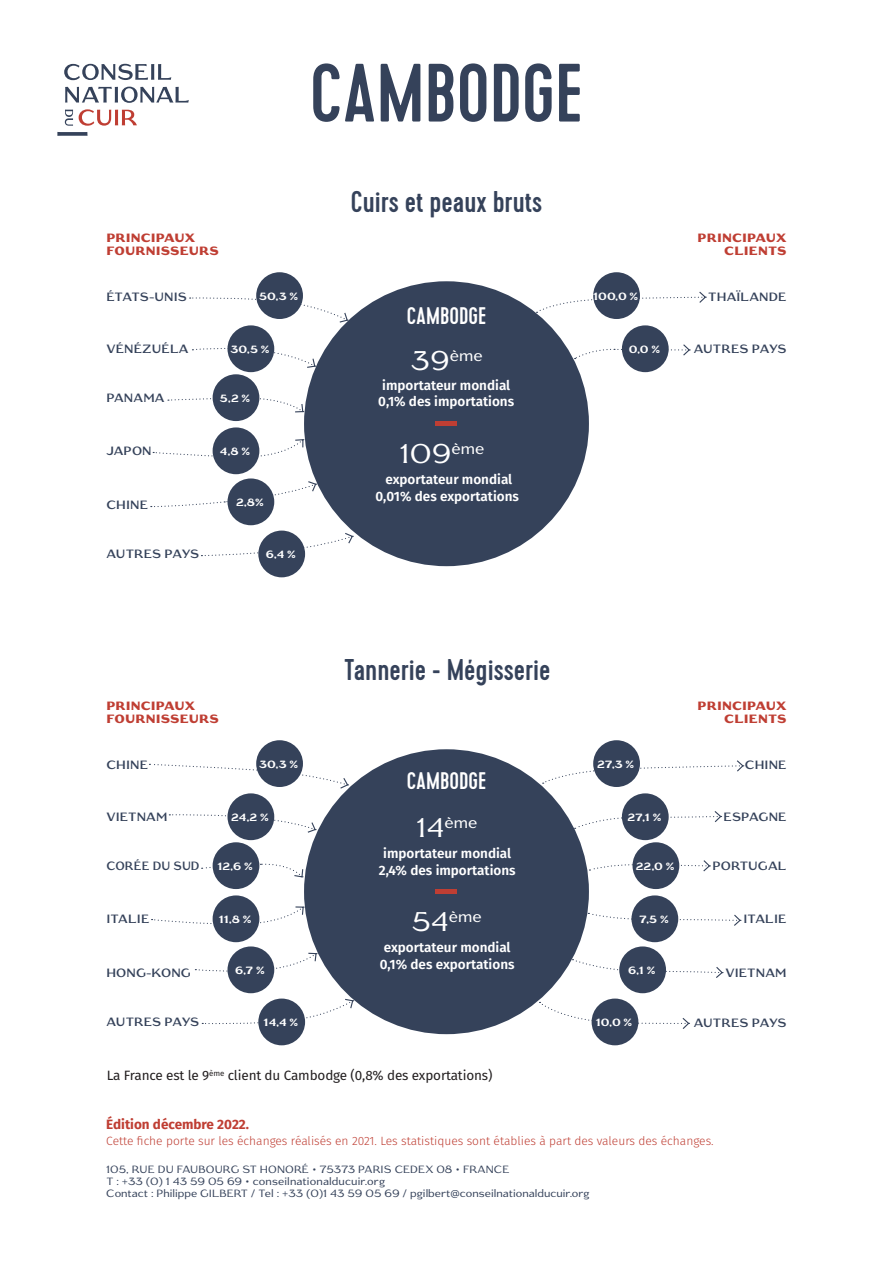
<style>
.page{position:relative;width:893px;height:1263px;background:#fff}
.page>*{position:absolute;margin:0;border:0;box-sizing:border-box;transform-origin:0 0}
.t1{font:500 82.5px "Cervo";color:#35425a}
.t2{font:500 30px "Cervo";color:#35425a}
.t3{font:27px "Gaslight";color:#fff}
.t4{font:500 24px "Cervo";color:#fff}
.t5{font:15.75px "Gaslight";color:#fff}
.t6{font:600 13.5px "Fira Sans";color:#fff}
.t7{font:13.5px "Fira Sans";letter-spacing:-.01em;color:#231f20}
.t8{font:700 13.5px "Fira Sans";color:#bf3e33}
.t9{font:600 12px "Gaslight";letter-spacing:.01em;color:#35425a}
.t10{font:300 12px "Fira Sans";color:#bf3e33}
.t11{font:900 12px/13.5px "Gaslight";letter-spacing:.01em;color:#bf3e33}
.t12{font:600 12px "Gaslight";letter-spacing:.01em;color:#35425a;scale:.93 1}
.t13{font:10.5px "Gaslight";color:#35425a}
.t14{font:700 10.5px "Gaslight";color:#fff}
.s1{font-size:27px}
</style>
<div class="page">
<svg style="left:190px;top:297px;width:159px;height:26px"></svg>
<svg style="left:149px;top:763px;width:200px;height:26px"></svg>
<svg style="left:536px;top:290px;width:171px;height:23px"></svg>
<svg style="left:543px;top:760px;width:201px;height:24px"></svg>
<svg style="left:575px;top:343px;width:116px;height:16px"></svg>
<svg style="left:575px;top:810px;width:147px;height:19px"></svg>
<svg style="left:572px;top:959px;width:152px;height:20px"></svg>
<svg style="left:589px;top:859px;width:122px;height:13px"></svg>
<svg style="left:588px;top:912px;width:154px;height:14px"></svg>
<svg style="left:539px;top:1002px;width:151px;height:28px"></svg>
<svg style="left:192px;top:347px;width:124px;height:22px"></svg>
<svg style="left:169px;top:814px;width:148px;height:20px"></svg>
<svg style="left:153px;top:439px;width:151px;height:19px"></svg>
<svg style="left:152px;top:906px;width:152px;height:19px"></svg>
<svg style="left:168px;top:397px;width:136px;height:16px"></svg>
<svg style="left:202px;top:863px;width:102px;height:15px"></svg>
<svg style="left:151px;top:480px;width:166px;height:28px"></svg>
<svg style="left:195px;top:952px;width:122px;height:20px"></svg>
<svg style="left:201px;top:532px;width:153px;height:25px"></svg>
<svg style="left:202px;top:998px;width:152px;height:26px"></svg>
<div style="left:304px;top:281px;width:285px;height:285px;background:#35425a;border-radius:50%"></div>
<div style="left:304px;top:749px;width:285px;height:285px;background:#35425a;border-radius:50%"></div>
<hr style="left:436px;top:422px;width:21px;height:4px;background:#bf3e33">
<div style="left:436px;top:889px;width:21px;height:5px;background:#bf3e33"></div>
<div style="left:256px;top:272px;width:47px;height:47px;background:#35425a;border-radius:50%"></div>
<div style="left:256px;top:740px;width:47px;height:47px;background:#35425a;border-radius:50%"></div>
<div style="left:593px;top:272px;width:47px;height:47px;background:#35425a;border-radius:50%"></div>
<div style="left:593px;top:740px;width:47px;height:47px;background:#35425a;border-radius:50%"></div>
<div style="left:227px;top:325px;width:47px;height:47px;background:#35425a;border-radius:50%"></div>
<div style="left:227px;top:793px;width:47px;height:47px;background:#35425a;border-radius:50%"></div>
<div style="left:622px;top:325px;width:47px;height:47px;background:#35425a;border-radius:50%"></div>
<div style="left:622px;top:793px;width:47px;height:47px;background:#35425a;border-radius:50%"></div>
<div style="left:258px;top:531px;width:47px;height:46px;background:#35425a;border-radius:50%"></div>
<div style="left:258px;top:998px;width:47px;height:47px;background:#35425a;border-radius:50%"></div>
<div style="left:592px;top:998px;width:46px;height:47px;background:#35425a;border-radius:50%"></div>
<div style="left:227px;top:478px;width:47px;height:47px;background:#35425a;border-radius:50%"></div>
<div style="left:227px;top:946px;width:47px;height:47px;background:#35425a;border-radius:50%"></div>
<div style="left:619px;top:946px;width:47px;height:47px;background:#35425a;border-radius:50%"></div>
<div style="left:213px;top:427px;width:46px;height:47px;background:#35425a;border-radius:50%"></div>
<div style="left:213px;top:895px;width:46px;height:47px;background:#35425a;border-radius:50%"></div>
<div style="left:631px;top:895px;width:47px;height:47px;background:#35425a;border-radius:50%"></div>
<div style="left:213px;top:374px;width:46px;height:47px;background:#35425a;border-radius:50%"></div>
<div style="left:213px;top:842px;width:46px;height:47px;background:#35425a;border-radius:50%"></div>
<div style="left:632px;top:842px;width:47px;height:47px;background:#35425a;border-radius:50%"></div>
<svg style="left:64px;top:64px;width:107px;height:16px"></svg>
<svg style="left:57px;top:132px;width:31px;height:4px"></svg>
<svg style="left:65px;top:87px;width:124px;height:16px"></svg>
<svg style="left:65px;top:110px;width:8px;height:16px"></svg>
<svg style="left:79px;top:109px;width:58px;height:17px"></svg>
<p class="t1" style="left:310px;top:45px;width:275px">CAMBODGE</p>
<p class="t11" style="left:106px;top:231px;width:114px">PRINCIPAUX<br>FOURNISSEURS</p>
<p class="t9" style="left:106px;top:290px;width:82px">ÉTATS-UNIS</p>
<p class="t14" style="left:259px;top:289px;width:40px">50,3 %</p>
<p class="t9" style="left:106px;top:342px;width:84px">VÉNÉZUÉLA</p>
<p class="t14" style="left:231px;top:343px;width:40px">30,5 %</p>
<p class="t9" style="left:106px;top:391px;width:60px">PANAMA</p>
<p class="t14" style="left:220px;top:392px;width:32px">5,2 %</p>
<p class="t9" style="left:106px;top:444px;width:47px">JAPON</p>
<p class="t14" style="left:220px;top:445px;width:32px">4,8 %</p>
<p class="t9" style="left:106px;top:497px;width:43px">CHINE</p>
<p class="t14" style="left:236px;top:496px;width:29px">2,8%</p>
<p class="t9" style="left:106px;top:547px;width:94px">AUTRES PAYS</p>
<p class="t14" style="left:266px;top:548px;width:31px">6,4 %</p>
<p class="t11" style="left:106px;top:699px;width:114px">PRINCIPAUX<br>FOURNISSEURS</p>
<p class="t9" style="left:106px;top:757px;width:43px">CHINE</p>
<p class="t14" style="left:259px;top:757px;width:40px">30,3 %</p>
<p class="t9" style="left:106px;top:810px;width:63px">VIETNAM</p>
<p class="t14" style="left:231px;top:811px;width:39px">24,2 %</p>
<p class="t2" style="left:351px;top:184px;width:193px">Cuirs et peaux bruts</p>
<p class="t4" style="left:407px;top:302px;width:81px">CAMBODGE</p>
<p class="t5" style="left:411px;top:346px;width:73px"><span class="s1">39</span>ème</p>
<p class="t6" style="left:382px;top:374px;width:129px">importateur mondial</p>
<p class="t6" style="left:378px;top:390px;width:137px">0,1% des importations</p>
<p class="t3" style="left:400px;top:438px;width:86px">109<sup>ème</sup></p>
<p class="t6" style="left:385px;top:469px;width:128px">exportateur mondial</p>
<p class="t6" style="left:375px;top:485px;width:145px">0,01% des exportations</p>
<p class="t14" style="left:593px;top:289px;width:47px">100,0 %</p>
<p class="t14" style="left:629px;top:343px;width:33px">0,0 %</p>
<p class="t11" style="left:698px;top:231px;width:91px;text-align:right">PRINCIPAUX<br>CLIENTS</p>
<p class="t9" style="left:708px;top:290px;width:80px">THAÏLANDE</p>
<p class="t9" style="left:694px;top:342px;width:94px">AUTRES PAYS</p>
<p class="t2" style="left:345px;top:652px;width:207px">Tannerie - Mégisserie</p>
<p class="t4" style="left:407px;top:767px;width:81px">CAMBODGE</p>
<p class="t5" style="left:416px;top:813px;width:63px"><span class="s1">14</span>ème</p>
<p class="t14" style="left:597px;top:757px;width:39px">27,3 %</p>
<p class="t14" style="left:627px;top:811px;width:35px">27,1 %</p>
<p class="t11" style="left:698px;top:699px;width:91px;text-align:right">PRINCIPAUX<br>CLIENTS</p>
<p class="t9" style="left:745px;top:757px;width:43px">CHINE</p>
<p class="t9" style="left:724px;top:810px;width:65px">ESPAGNE</p>
<p class="t6" style="left:383px;top:842px;width:129px">importateur mondial</p>
<p class="t6" style="left:379px;top:859px;width:138px">2,4% des importations</p>
<p class="t12" style="left:106px;top:859px;width:102px">CORÉE DU SUD</p>
<p class="t9" style="left:712px;top:859px;width:76px">PORTUGAL</p>
<p class="t14" style="left:217px;top:859px;width:37px">12,6 %</p>
<p class="t14" style="left:636px;top:859px;width:40px">22,0 %</p>
<p class="t5" style="left:412px;top:907px;width:71px"><span class="s1">54</span>ème</p>
<p class="t9" style="left:106px;top:912px;width:45px">ITALIE</p>
<p class="t9" style="left:743px;top:912px;width:45px">ITALIE</p>
<p class="t14" style="left:219px;top:913px;width:34px">11,8 %</p>
<p class="t14" style="left:639px;top:913px;width:31px">7,5 %</p>
<p class="t6" style="left:384px;top:936px;width:128px">exportateur mondial</p>
<p class="t6" style="left:380px;top:953px;width:136px">0,1% des exportations</p>
<p class="t14" style="left:235px;top:964px;width:31px">6,7 %</p>
<p class="t14" style="left:628px;top:964px;width:29px">6,1 %</p>
<p class="t9" style="left:106px;top:965px;width:86px">HONG-KONG</p>
<p class="t9" style="left:725px;top:965px;width:63px">VIETNAM</p>
<p class="t9" style="left:106px;top:1015px;width:94px">AUTRES PAYS</p>
<p class="t9" style="left:694px;top:1016px;width:94px">AUTRES PAYS</p>
<p class="t14" style="left:264px;top:1016px;width:36px">14,4 %</p>
<p class="t14" style="left:596px;top:1016px;width:38px">10,0 %</p>
<p class="t7" style="left:107px;top:1065px;width:387px">La France est le 9<sup>ème</sup> client du Cambodge (0,8% des exportations)</p>
<p class="t8" style="left:106px;top:1112px;width:144px">Édition décembre 2022.</p>
<p class="t10" style="left:106px;top:1132px;width:609px">Cette fiche porte sur les échanges réalisés en 2021. Les statistiques sont établies à part des valeurs des échanges.</p>
<p class="t13" style="left:106px;top:1163px;width:405px">105, RUE DU FAUBOURG ST HONORÉ • 75373 PARIS CEDEX 08 • FRANCE</p>
<p class="t13" style="left:106px;top:1175px;width:280px">T : +33 (0) 1 43 59 05 69 • conseilnationalducuir.org</p>
<p class="t13" style="left:106px;top:1187px;width:485px">Contact : Philippe GILBERT / Tel : +33 (0)1 43 59 05 69 / pgilbert@conseilnationalducuir.org</p>
</div>
